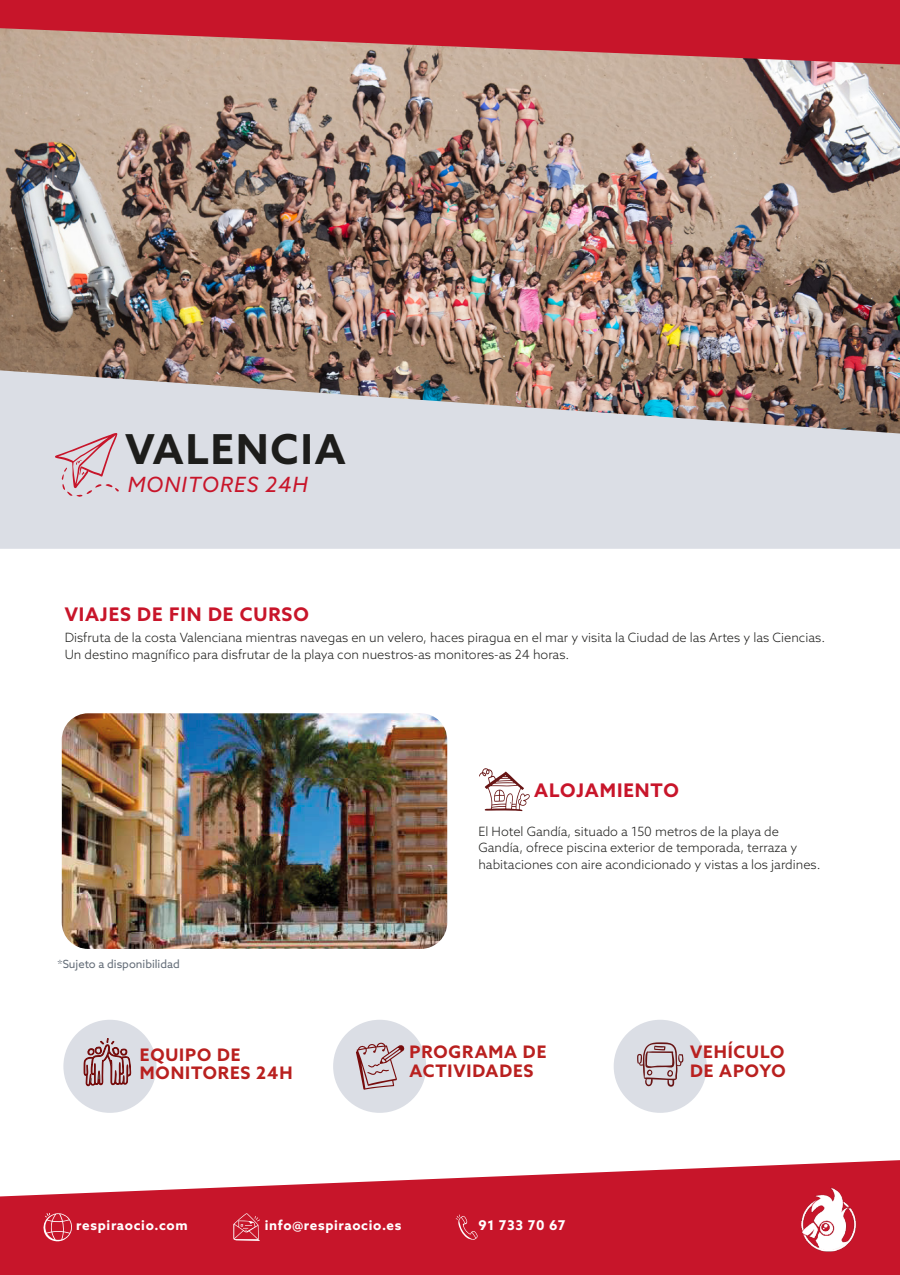
<style>
.page{position:relative;width:900px;height:1275px;background:#fff}
.page>*{position:absolute;margin:0;border:0;box-sizing:border-box;transform-origin:0 0}
.t1{font:700 41.25px "Azo Sans";letter-spacing:.05em;color:#1d1d1b}
.t2{font:italic 21px "Azo Sans";letter-spacing:.05em;color:#c8152a}
.t3{font:700 18.75px "Azo Sans";letter-spacing:.05em;color:#c8152a}
.t4{font:700 17.25px/18.8px "Azo Sans";letter-spacing:.05em;color:#b9201f}
.t5{font:700 13.5px "Azo Sans";letter-spacing:.05em;color:#fff}
.t6{font:300 12.75px/16.5px "Azo Sans";color:#1d1d1b}
.t7{font:11.25px "Azo Sans";color:#646d78}
</style>
<div class="page">
<img style="left:0;top:64px;width:900px;height:305px">
<img style="left:62px;top:713px;width:385px;height:236px">
<svg style="left:0;top:0;width:900px;height:64px;background:#c63f49"></svg>
<svg style="left:0;top:1160px;width:900px;height:115px;fill:#c7152a"></svg>
<svg style="left:456px;top:1215px;width:22px;height:25px"></svg>
<svg style="left:42px;top:1213px;width:31px;height:29px"></svg>
<svg style="left:233px;top:1213px;width:27px;height:28px"></svg>
<img style="left:801px;top:1187px;width:61px;height:76px">
<div style="left:614px;top:1020px;width:93px;height:93px;background:#dbdee5;border-radius:50%"></div>
<svg style="left:637px;top:1042px;width:46px;height:45px"></svg>
<div style="left:333px;top:1020px;width:93px;height:93px;background:#dbdee5;border-radius:50%"></div>
<svg style="left:356px;top:1042px;width:48px;height:48px"></svg>
<div style="left:63px;top:1020px;width:94px;height:93px;background:#dbdee5;border-radius:50%"></div>
<svg style="left:83px;top:1020px;width:48px;height:149px"></svg>
<svg style="left:479px;top:768px;width:51px;height:43px"></svg>
<svg style="left:0;top:369px;width:900px;height:180px;background:#cbc9cc"></svg>
<svg style="left:55px;top:433px;width:64px;height:64px;background:#d8c1ca"></svg>
<h1 class="t1" style="left:125px;top:422px;width:222px">VALENCIA</h1>
<h2 class="t2" style="left:128px;top:471px;width:182px">MONITORES 24H</h2>
<h3 class="t3" style="left:65px;top:601px;width:246px">VIAJES DE FIN DE CURSO</h3>
<p class="t6" style="left:65px;top:629px;width:762px">Disfruta de la costa Valenciana mientras navegas en un velero, haces piragua en el mar y visita la Ciudad de las Artes y las Ciencias.<br>Un destino magnífico para disfrutar de la playa con nuestros-as monitores-as 24 horas.</p>
<p class="t7" style="left:58px;top:957px;width:124px">*Sujeto a disponibilidad</p>
<h3 class="t4" style="left:140px;top:1045px;width:154px">EQUIPO DE<br>MONITORES 24H</h3>
<h3 class="t3" style="left:534px;top:778px;width:146px">ALOJAMIENTO</h3>
<p class="t6" style="left:478px;top:823px;width:344px">El Hotel Gandía, situado a 150 metros de la playa de<br>Gandía, ofrece piscina exterior de temporada, terraza y habitaciones con aire acondicionado y vistas a los jardines.</p>
<h3 class="t4" style="left:410px;top:1043px;width:138px">PROGRAMA DE<br>ACTIVIDADES</h3>
<h3 class="t4" style="left:690px;top:1043px;width:97px">VEHÍCULO<br>DE APOYO</h3>
<p class="t5" style="left:76px;top:1217px;width:113px">respiraocio.com</p>
<p class="t5" style="left:265px;top:1217px;width:138px">info@respiraocio.es</p>
<p class="t5" style="left:478px;top:1216px;width:89px">91 733 70 67</p>
</div>
